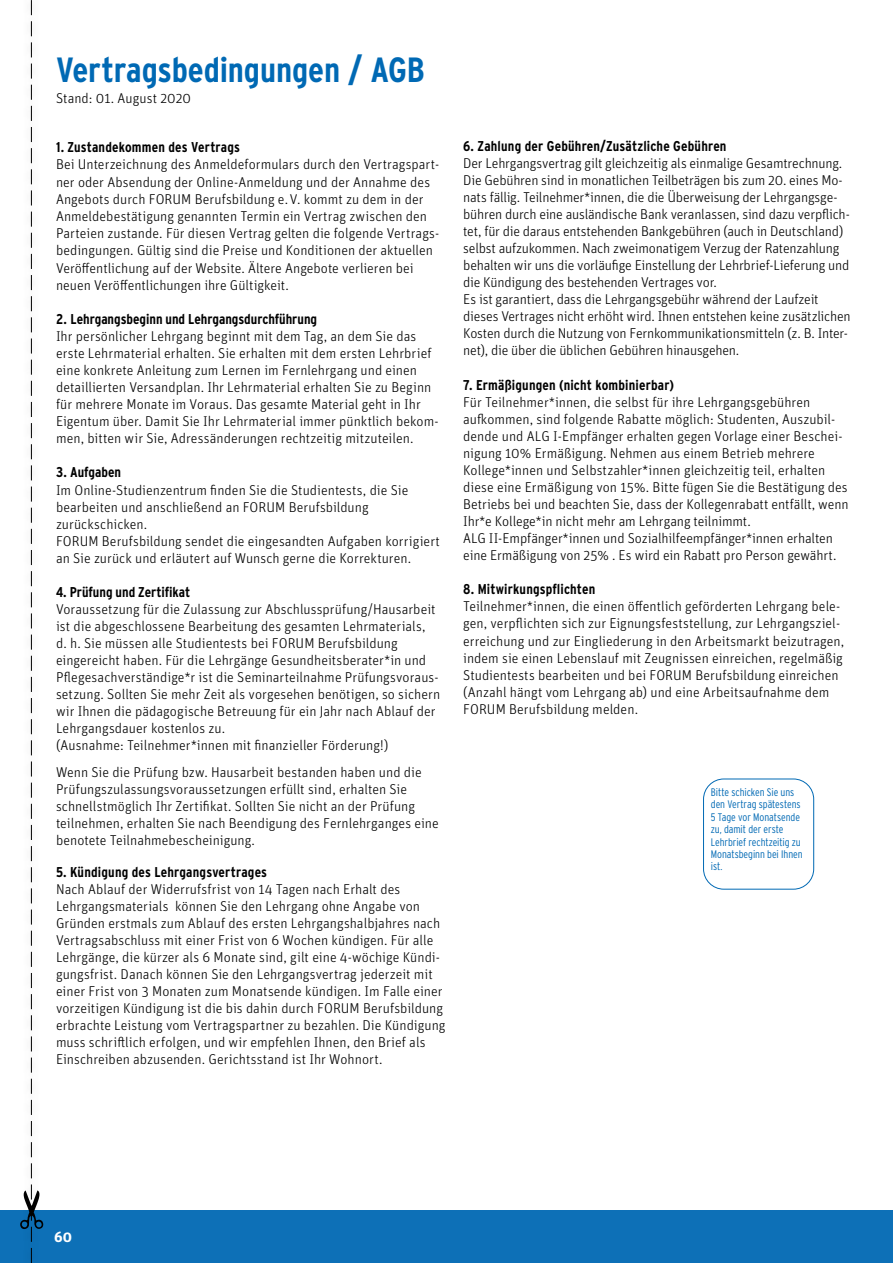
<style>
.page{position:relative;width:893px;height:1263px;background:#fff}
.page>*{position:absolute;margin:0;border:0;box-sizing:border-box;transform-origin:0 0}
.t1{font:700 condensed 34.95px "Interstate";letter-spacing:-.005em;color:#0069b4}
.t2{font:700 14.7px "Unit OT";color:#fff}
.t3{font:300 14.25px/17.1px "Unit OT";color:#000}
.t4{font:700 condensed 14.25px "Interstate";letter-spacing:.01em;color:#000}
.t5{font:300 condensed 10.95px/12.5px "Interstate";letter-spacing:-.005em;color:#0069b4}
</style>
<div class="page">
<div style="left:0;top:1210px;width:893px;height:53px;background:#0d70b7"></div>
<div style="left:703px;top:779px;width:111px;height:110px;border:1px solid #0069b4;border-radius:20px"></div>
<svg style="left:20px;top:0;width:23px;height:1263px"></svg>
<h1 class="t1" style="left:56px;top:49px;width:370px">Vertragsbedingungen / AGB</h1>
<p class="t3" style="left:56px;top:89px;width:137px">Stand: 01. August 2020</p>
<p class="t4" style="left:56px;top:139px;width:186px">1. Zustandekommen des Vertrags</p>
<p class="t3" style="left:56px;top:156px;width:385px">Bei Unterzeichnung des Anmeldeformulars durch den Vertragspart&shy;ner oder Absendung der Online-Anmeldung und der Annahme des Angebots durch FORUM Berufsbildung e. V. kommt zu dem in der Anmeldebestätigung genannten Termin ein Vertrag zwischen den Parteien zustande. Für diesen Vertrag gelten die folgende Vertrags&shy;bedingungen. Gültig sind die Preise und Konditionen der aktuellen Veröffentlichung auf der Website. Ältere Angebote verlieren bei neuen Veröffentlichungen ihre Gültigkeit.</p>
<p class="t4" style="left:56px;top:310px;width:263px">2. Lehrgangsbeginn und Lehrgangsdurchführung</p>
<p class="t3" style="left:56px;top:328px;width:384px">Ihr persönlicher Lehrgang beginnt mit dem Tag, an dem Sie das erste Lehrmaterial erhalten. Sie erhalten mit dem ersten Lehrbrief eine konkrete Anleitung zum Lernen im Fernlehrgang und einen detaillierten Versandplan. Ihr Lehrmaterial erhalten Sie zu Beginn für mehrere Monate im Voraus. Das gesamte Material geht in Ihr Eigentum über. Damit Sie Ihr Lehrmaterial immer pünktlich bekom&shy;men, bitten wir Sie, Adressänderungen rechtzeitig mitzuteilen.</p>
<p class="t4" style="left:56px;top:464px;width:67px">3. Aufgaben</p>
<p class="t3" style="left:56px;top:481px;width:385px">Im Online-Studienzentrum finden Sie die Studientests, die Sie bearbeiten und anschließend an FORUM Berufsbildung zurückschicken.<br>FORUM Berufsbildung sendet die eingesandten Aufgaben korrigiert an Sie zurück und erläutert auf Wunsch gerne die Korrekturen.</p>
<p class="t4" style="left:56px;top:583px;width:136px">4. Prüfung und Zertifikat</p>
<p class="t3" style="left:56px;top:600px;width:386px">Voraussetzung für die Zulassung zur Abschlussprüfung/Hausarbeit ist die abgeschlossene Bearbeitung des gesamten Lehrmaterials,<br>d. h. Sie müssen alle Studientests bei FORUM Berufsbildung eingereicht haben. Für die Lehrgänge Gesundheitsberater*in und Pflegesachverständige*r ist die Seminar teilnahme Prüfungsvoraus&shy;setzung. Sollten Sie mehr Zeit als vorgesehen benötigen, so sichern wir Ihnen die pädagogische Betreuung für ein Jahr nach Ablauf der Lehrgangsdauer kostenlos zu.<br>(Ausnahme: Teilnehmer*innen mit finanzieller Förderung!)</p>
<p class="t3" style="left:56px;top:763px;width:384px">Wenn Sie die Prüfung bzw. Hausarbeit bestanden haben und die Prüfungszulassungsvoraussetzungen erfüllt sind, erhalten Sie schnellstmöglich Ihr Zertifikat. Sollten Sie nicht an der Prüfung teilnehmen, erhalten Sie nach Beendigung des Fernlehrganges eine benotete Teilnahme bescheinigung.</p>
<p class="t4" style="left:56px;top:863px;width:213px">5. Kündigung des Lehrgangsvertrages</p>
<p class="t3" style="left:56px;top:880px;width:391px">Nach Ablauf der Widerrufsfrist von 14 Tagen nach Erhalt des Lehrgangsmaterials können Sie den Lehrgang ohne Angabe von Gründen erstmals zum Ablauf des ersten Lehrgangshalbjahres nach Vertragsabschluss mit einer Frist von 6 Wochen kündigen. Für alle Lehrgänge, die kürzer als 6 Monate sind, gilt eine 4-wöchige Kündi&shy;gungsfrist. Danach können Sie den Lehrgangsvertrag jederzeit mit einer Frist von 3 Monaten zum Monatsende kündigen. Im Falle einer vorzeitigen Kündigung ist die bis dahin durch FORUM Berufsbildung erbrachte Leistung vom Vertragspartner zu bezahlen. Die Kündigung muss schriftlich erfolgen, und wir empfehlen Ihnen, den Brief als Einschreiben abzusenden. Gerichtsstand ist Ihr Wohnort.</p>
<p class="t4" style="left:463px;top:137px;width:265px">6. Zahlung der Gebühren/Zusätzliche Gebühren</p>
<p class="t3" style="left:463px;top:154px;width:389px">Der Lehrgangsvertrag gilt gleichzeitig als einmalige Gesamtrechnung.<br>Die Gebühren sind in monatlichen Teilbeträgen bis zum 20. eines Mo&shy;nats fällig. Teilnehmer*innen, die die Überweisung der Lehrgangsge&shy;bühren durch eine ausländische Bank veranlassen, sind dazu verpflich&shy;tet, für die daraus entstehenden Bankgebühren (auch in Deutschland) selbst aufzukommen. Nach zweimonatigem Verzug der Ratenzahlung behalten wir uns die vorläufige Einstellung der Lehrbrief-Lieferung und die Kündigung des bestehenden Vertrages vor.<br>Es ist garantiert, dass die Lehrgangsgebühr während der Laufzeit dieses Vertrages nicht erhöht wird. Ihnen entstehen keine zusätzlichen Kosten durch die Nutzung von Fernkommunikationsmitteln (z. B. Inter&shy;net), die über die üblichen Gebühren hinausgehen.</p>
<p class="t4" style="left:463px;top:376px;width:212px">7. Ermäßigungen (nicht kombinierbar)</p>
<p class="t3" style="left:463px;top:393px;width:387px">Für Teilnehmer*innen, die selbst für ihre Lehrgangsgebühren aufkommen, sind folgende Rabatte möglich: Studenten, Auszubil&shy;dende und ALG I- Empfänger erhalten gegen Vorlage einer Beschei&shy;nigung 10% Ermäßigung. Nehmen aus einem Betrieb mehrere Kollege*innen und Selbstzahler*innen gleichzeitig teil, erhalten diese eine Ermäßigung von 15%. Bitte fügen Sie die Bestätigung des Betriebs bei und beachten Sie, dass der Kollegenrabatt entfällt, wenn Ihr*e Kollege*in nicht mehr am Lehrgang teilnimmt.<br>ALG II-Empfänger*innen und Sozialhilfeempfänger*innen erhalten eine Ermäßigung von 25% . Es wird ein Rabatt pro Person gewährt.</p>
<p class="t4" style="left:463px;top:581px;width:134px">8. Mitwirkungspflichten</p>
<p class="t3" style="left:463px;top:598px;width:383px">Teilnehmer*innen, die einen öffentlich geförderten Lehrgang bele&shy;gen, verpflichten sich zur Eignungsfeststellung, zur Lehrgangsziel&shy;erreichung und zur Eingliederung in den Arbeitsmarkt beizutragen, indem sie einen Lebenslauf mit Zeugnissen einreichen, regelmäßig Studientests bearbeiten und bei FORUM Berufsbildung einreichen (Anzahl hängt vom Lehrgang ab) und eine Arbeitsaufnahme dem FORUM Berufsbildung melden.</p>
<p class="t5" style="left:711px;top:786px;width:93px">Bitte schicken Sie uns den Vertrag spätestens<br>5 Tage vor Monatsende zu, damit der erste<br>Lehrbrief rechtzeitig zu<br>Monatsbeginn bei Ihnen ist.</p>
<p class="t2" style="left:54px;top:1227px;width:20px">60</p>
</div>
